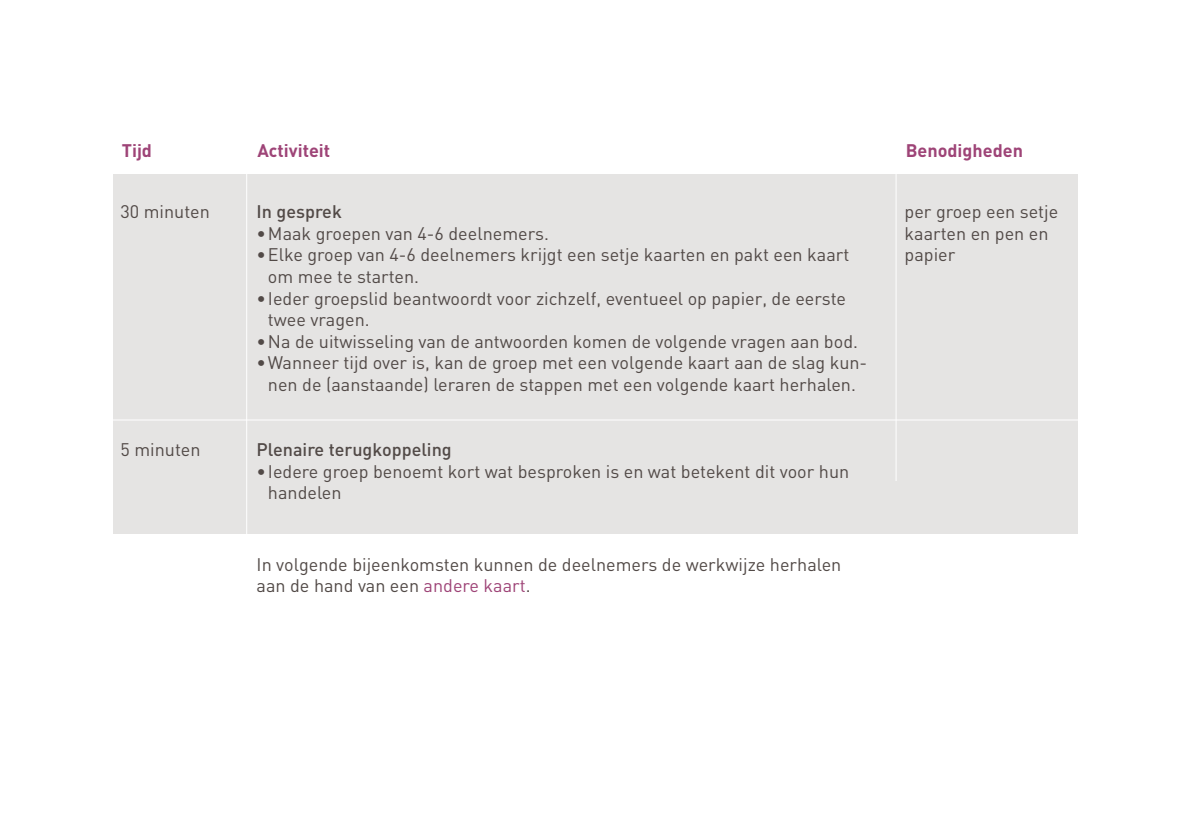
<style>
.page{position:relative;width:1191px;height:840px;background:#fff}
.page>*{position:absolute;margin:0;border:0;box-sizing:border-box;transform-origin:0 0}
.hoofdtekst{font:18px/21.6px "DIN";color:#524a47}
.hoofdtekst-2{font:500 18px "DIN";color:#524a47}
.hoofdtekst-3{font:700 18px "DIN";color:#9e4477}
.s1{color:#9e4477}
</style>
<div class="page">
<div style="left:113px;top:174px;width:964px;height:360px;background:#e5e4e3"></div>
<hr style="left:62px;top:419px;width:1035px;height:1px;background:#fff">
<hr style="left:246px;top:167px;width:1px;height:383px;background:#fff">
<hr style="left:895px;top:164px;width:1px;height:316px;background:#fff">
<p class="hoofdtekst-3" style="left:122px;top:138px;width:32px">Tijd</p>
<p class="hoofdtekst-3" style="left:257px;top:138px;width:74px">Activiteit</p>
<p class="hoofdtekst-3" style="left:905px;top:138px;width:119px">Benodigheden</p>
<p class="hoofdtekst" style="left:120px;top:200px;width:91px">30 minuten</p>
<p class="hoofdtekst" style="left:120px;top:438px;width:81px">5 minuten</p>
<p class="hoofdtekst-2" style="left:257px;top:200px;width:87px">In gesprek</p>
<p class="hoofdtekst" style="left:257px;top:222px;width:294px">•Maak groepen van 4-6 deelnemers.</p>
<p class="hoofdtekst" style="left:268px;top:243px;width:583px;text-indent:-11px">•Elke groep van 4-6 deelnemers krijgt een setje kaarten en pakt een kaart om mee te starten.</p>
<p class="hoofdtekst" style="left:268px;top:287px;width:579px;text-indent:-11px">•Ieder groepslid beantwoordt voor zichzelf, eventueel op papier, de eerste twee vragen.</p>
<p class="hoofdtekst" style="left:257px;top:330px;width:603px">•Na de uitwisseling van de antwoorden komen de volgende vragen aan bod.</p>
<p class="hoofdtekst" style="left:257px;top:351px;width:612px;text-align:center">•Wanneer tijd over is, kan de groep met een volgende kaart aan de slag kun&shy;nen de (aanstaande) leraren de stappen met een volgende kaart herhalen.</p>
<p class="hoofdtekst-2" style="left:257px;top:437px;width:197px">Plenaire terugkoppeling</p>
<p class="hoofdtekst" style="left:268px;top:459px;width:583px;text-indent:-11px">•Iedere groep benoemt kort wat besproken is en wat betekent dit voor hun handelen</p>
<p class="hoofdtekst" style="left:257px;top:553px;width:586px">In volgende bijeenkomsten kunnen de deelnemers de werkwijze herhalen</p>
<p class="hoofdtekst" style="left:257px;top:574px;width:275px">aan de hand van een <span class="s1">andere kaart</span>.</p>
<p class="hoofdtekst" style="left:904px;top:200px;width:155px">per groep een setje kaarten en pen en papier</p>
</div>
